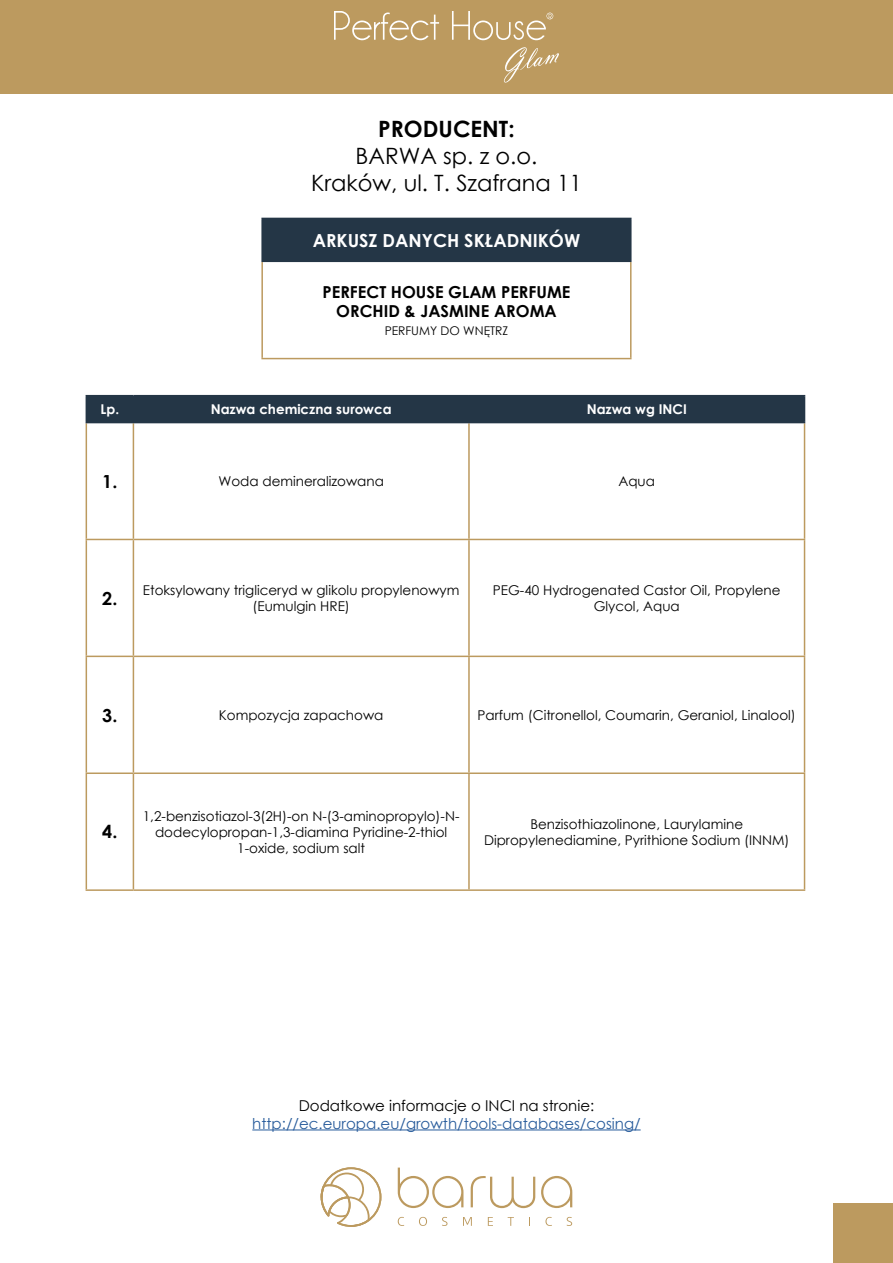
<style>
.page{position:relative;width:893px;height:1263px;background:#fff}
.page>*{position:absolute;margin:0;border:0;box-sizing:border-box;transform-origin:0 0}
.t1{font:22.5px/27px "Century Gothic";color:#000;text-align:center}
.t2{font:700 22.5px "Century Gothic";color:#000}
.t3{font:700 18px "Century Gothic";color:#fff}
.t4{font:700 18px "Century Gothic";color:#000}
.t5{font:700 16.5px/19.8px "Century Gothic";color:#000;text-align:center}
.t6{font:15px "Century Gothic";color:#275b9b}
.t7{font:15px "Century Gothic";color:#000}
.t8{font:13.5px/16.2px "Century Gothic";color:#000;text-align:center}
.t9{font:700 13.5px "Century Gothic";color:#fff}
.t10{font:12px "Century Gothic";color:#000}
</style>
<div class="page">
<div style="left:86px;top:396px;width:47px;height:27px;background:#243646"></div>
<hr style="left:86px;top:540px;width:1px;height:116px;background:#bc9a5f">
<hr style="left:804px;top:540px;width:1px;height:116px;background:#bc9a5f">
<hr style="left:86px;top:774px;width:1px;height:115px;background:#bc9a5f">
<hr style="left:804px;top:774px;width:1px;height:115px;background:#bc9a5f">
<hr style="left:133px;top:423px;width:1px;height:116px;background:#bc9a5f">
<hr style="left:468px;top:423px;width:2px;height:116px;background:#bc9a5f">
<hr style="left:133px;top:540px;width:1px;height:116px;background:#bc9a5f">
<hr style="left:468px;top:540px;width:2px;height:116px;background:#bc9a5f">
<hr style="left:133px;top:657px;width:1px;height:115px;background:#bc9a5f">
<hr style="left:468px;top:657px;width:2px;height:115px;background:#bc9a5f">
<hr style="left:133px;top:774px;width:1px;height:115px;background:#bc9a5f">
<hr style="left:468px;top:774px;width:2px;height:115px;background:#bc9a5f">
<hr style="left:86px;top:423px;width:1px;height:116px;background:#bc9a5f">
<hr style="left:804px;top:423px;width:1px;height:116px;background:#bc9a5f">
<hr style="left:86px;top:539px;width:47px;height:1px;background:#bc9a5f">
<hr style="left:133px;top:539px;width:336px;height:1px;background:#bc9a5f">
<hr style="left:469px;top:539px;width:336px;height:1px;background:#bc9a5f">
<hr style="left:86px;top:656px;width:47px;height:1px;background:#bc9a5f">
<hr style="left:86px;top:657px;width:1px;height:115px;background:#bc9a5f">
<hr style="left:133px;top:656px;width:336px;height:1px;background:#bc9a5f">
<hr style="left:469px;top:656px;width:336px;height:1px;background:#bc9a5f">
<hr style="left:804px;top:657px;width:1px;height:115px;background:#bc9a5f">
<hr style="left:86px;top:772px;width:47px;height:2px;background:#bc9a5f">
<hr style="left:133px;top:772px;width:336px;height:2px;background:#bc9a5f">
<hr style="left:469px;top:772px;width:336px;height:2px;background:#bc9a5f">
<hr style="left:86px;top:889px;width:47px;height:2px;background:#bc9a5f">
<hr style="left:133px;top:889px;width:336px;height:2px;background:#bc9a5f">
<hr style="left:469px;top:889px;width:336px;height:2px;background:#bc9a5f">
<hr style="left:469px;top:395px;width:336px;height:1px;background:#243646">
<hr style="left:133px;top:395px;width:336px;height:1px;background:#243646">
<hr style="left:86px;top:395px;width:47px;height:1px;background:#243646">
<div style="left:133px;top:396px;width:672px;height:27px;background:#243646"></div>
<div style="left:262px;top:218px;width:369px;height:43px;background:#243646"></div>
<hr style="left:261px;top:262px;width:2px;height:96px;background:#bc9a5f">
<hr style="left:261px;top:358px;width:371px;height:1px;background:#bc9a5f">
<hr style="left:630px;top:262px;width:2px;height:96px;background:#bc9a5f">
<hr style="left:261px;top:218px;width:371px;height:1px;background:#243646">
<hr style="left:261px;top:219px;width:2px;height:42px;background:#243646">
<hr style="left:630px;top:219px;width:2px;height:42px;background:#243646">
<hr style="left:261px;top:261px;width:371px;height:1px;background:#243646">
<div style="left:833px;top:1203px;width:60px;height:60px;background:#bc9a5f"></div>
<div style="left:0;top:0;width:893px;height:94px;background:#bc9a5f"></div>
<svg style="left:321px;top:1167px;width:60px;height:60px"></svg>
<svg style="left:398px;top:1217px;width:6px;height:9px"></svg>
<svg style="left:419px;top:1217px;width:8px;height:9px"></svg>
<svg style="left:442px;top:1217px;width:5px;height:9px"></svg>
<svg style="left:463px;top:1217px;width:9px;height:9px"></svg>
<svg style="left:488px;top:1217px;width:5px;height:9px"></svg>
<svg style="left:508px;top:1217px;width:6px;height:9px"></svg>
<svg style="left:545px;top:1217px;width:7px;height:9px"></svg>
<svg style="left:567px;top:1217px;width:5px;height:9px"></svg>
<svg style="left:398px;top:1167px;width:65px;height:41px"></svg>
<svg style="left:471px;top:1176px;width:64px;height:32px"></svg>
<svg style="left:541px;top:1176px;width:31px;height:32px"></svg>
<hr style="left:252px;top:1129px;width:389px;height:1px;background:#275b9b">
<svg style="left:334px;top:11px;width:219px;height:29px"></svg>
<svg style="left:504px;top:47px;width:55px;height:36px"></svg>
<h1 class="t2" style="left:378px;top:112px;width:138px">PRODUCENT:</h1>
<h1 class="t1" style="left:311px;top:142px;width:272px">BARWA sp. z o.o.<br>Kraków, ul. T. Szafrana 11</h1>
<h2 class="t3" style="left:313px;top:226px;width:269px">ARKUSZ DANYCH SKŁADNIKÓW</h2>
<p class="t5" style="left:323px;top:281px;width:249px">PERFECT HOUSE GLAM PERFUME<br>ORCHID &amp; JASMINE AROMA</p>
<p class="t10" style="left:385px;top:322px;width:125px">PERFUMY DO WNĘTRZ</p>
<p class="t9" style="left:101px;top:399px;width:20px">Lp.</p>
<p class="t9" style="left:211px;top:399px;width:182px">Nazwa chemiczna surowca</p>
<p class="t9" style="left:587px;top:399px;width:102px">Nazwa wg INCI</p>
<h2 class="t4" style="left:102px;top:468px;width:17px">1.</h2>
<p class="t8" style="left:218px;top:473px;width:167px">Woda demineralizowana</p>
<p class="t8" style="left:618px;top:473px;width:38px">Aqua</p>
<h2 class="t4" style="left:102px;top:584px;width:17px">2.</h2>
<p class="t8" style="left:143px;top:582px;width:318px">Etoksylowany trigliceryd w glikolu propylenowym (Eumulgin HRE)</p>
<p class="t8" style="left:493px;top:582px;width:289px">PEG-40 Hydrogenated Castor Oil, Propylene<br>Glycol, Aqua</p>
<h2 class="t4" style="left:102px;top:701px;width:17px">3.</h2>
<p class="t8" style="left:219px;top:707px;width:166px">Kompozycja zapachowa</p>
<p class="t8" style="left:478px;top:707px;width:320px">Parfum (Citronellol, Coumarin, Geraniol, Linalool)</p>
<h2 class="t4" style="left:102px;top:818px;width:17px">4.</h2>
<p class="t8" style="left:143px;top:807px;width:318px">1,2-benzisotiazol-3(2H)-on N-(3-aminopropylo)-N&shy;dodecylopropan-1,3-diamina Pyridine-2-thiol<br>1-oxide, sodium salt</p>
<p class="t8" style="left:484px;top:815px;width:307px">Benzisothiazolinone, Laurylamine<br>Dipropylenediamine, Pyrithione Sodium (INNM)</p>
<p class="t7" style="left:299px;top:1094px;width:297px">Dodatkowe informacje o INCI na stronie:</p>
<p class="t6" style="left:252px;top:1112px;width:390px">http://ec.europa.eu/growth/tools-databases/cosing/</p>
</div>
